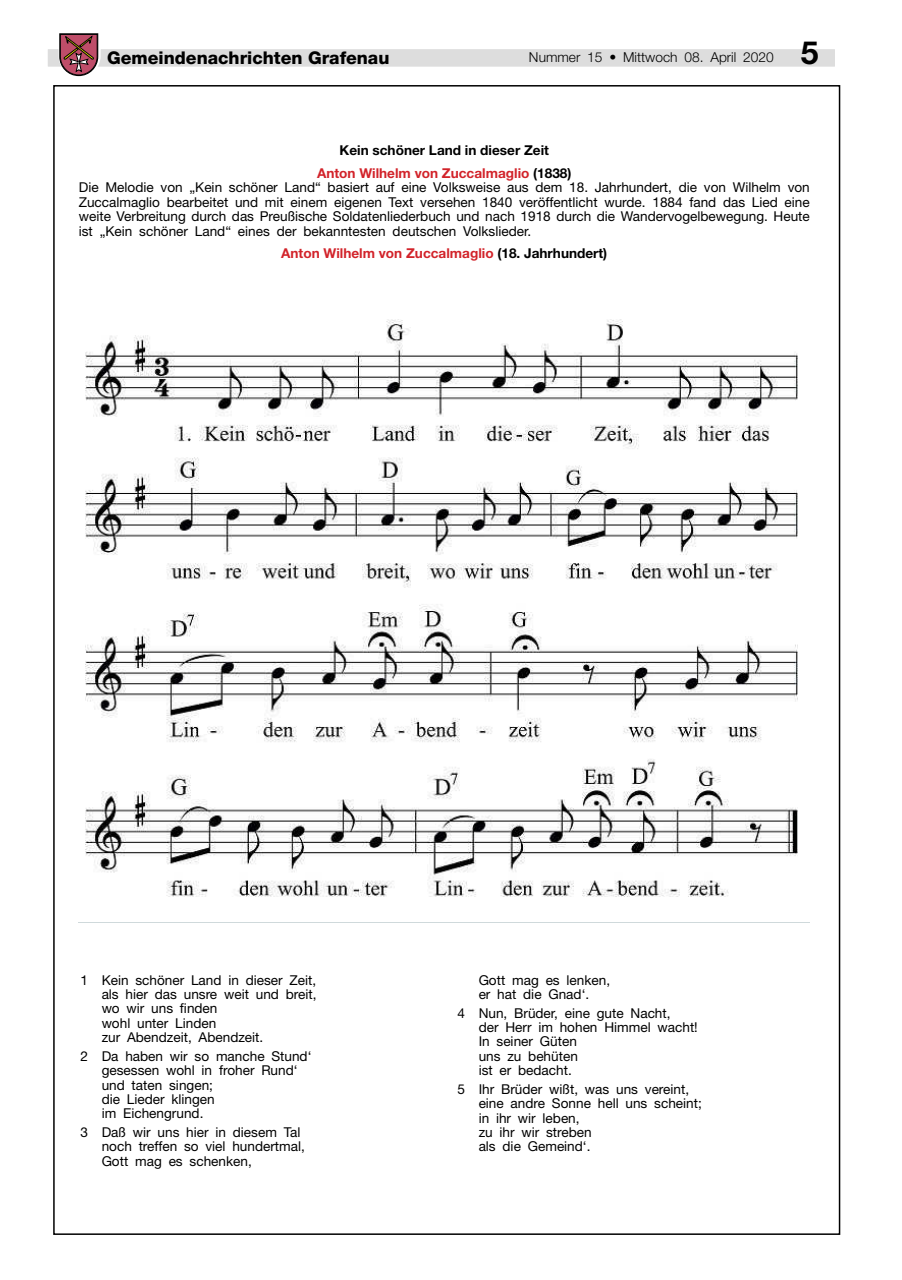
<style>
.page{position:relative;width:902px;height:1280px;background:#fff}
.page>*{position:absolute;margin:0;border:0;box-sizing:border-box;transform-origin:0 0}
.t1{font:700 31.95px "Helvetica Neue";color:#000}
.t2{font:800 17.55px "Helvetica Neue";color:#000}
.t3{font:13.65px/14.4px "Helvetica Neue";color:#000}
.t4{font:700 13.65px/23px "Helvetica Neue";color:#000;text-align:center}
.t5{font:700 13.65px "Helvetica Neue";color:#d2232a}
.t6{font:300 13.65px "Helvetica Neue";color:#000}
.s1{color:#d2232a}
.s2{color:#000}
</style>
<div class="page">
<div style="left:48px;top:50px;width:786px;height:16px;background:#ddd"></div>
<svg style="left:56px;top:33px;width:47px;height:44px"></svg>
<hr style="left:79px;top:922px;width:730px;height:1px;background:#cfd9db">
<img style="left:86px;top:319px;width:711px;height:578px">
<p class="t2" style="left:107px;top:47px;width:284px">Gemeindenachrichten Grafenau</p>
<p class="t6" style="left:529px;top:49px;width:246px">Nummer 15 • Mittwoch 08. April 2020</p>
<h1 class="t1" style="left:800px;top:33px;width:19px">5</h1>
<p class="t4" style="left:317px;top:138px;width:256px">Kein schöner Land in dieser Zeit<br><span class="s1">Anton Wilhelm von Zuccalmaglio</span> (1838)</p>
<p class="t3" style="left:79px;top:180px;width:732px;text-align:justify">Die Melodie von „Kein schöner Land“ basiert auf eine Volksweise aus dem 18. Jahrhundert, die von Wilhelm von Zuccalmaglio bearbeitet und mit einem eigenen Text versehen 1840 veröffentlicht wurde. 1884 fand das Lied eine weite Verbreitung durch das Preußische Soldatenliederbuch und nach 1918 durch die Wandervogelbewegung. Heute ist „Kein schöner Land“ eines der bekanntesten deutschen Volkslieder.</p>
<p class="t5" style="left:281px;top:245px;width:327px">Anton Wilhelm von Zuccalmaglio <span class="s2">(18. Jahrhundert)</span></p>
<p class="t3" style="left:102px;top:972px;width:216px;text-indent:-21px">1 Kein schöner Land in dieser Zeit, als hier das unsre weit und breit, wo wir uns finden<br>wohl unter Linden<br>zur Abendzeit, Abendzeit.</p>
<p class="t3" style="left:102px;top:1048px;width:211px;text-indent:-21px">2 Da haben wir so manche Stund‘ gesessen wohl in froher Rund‘ und taten singen;<br>die Lieder klingen<br>im Eichengrund.</p>
<p class="t3" style="left:102px;top:1125px;width:205px;text-indent:-21px">3 Daß wir uns hier in diesem Tal noch treffen so viel hundertmal,<br>Gott mag es schenken,</p>
<p class="t3" style="left:478px;top:972px;width:133px">Gott mag es lenken, er hat die Gnad‘.</p>
<p class="t3" style="left:478px;top:1005px;width:220px;text-indent:-21px">4 Nun, Brüder, eine gute Nacht,<br>der Herr im hohen Himmel wacht!<br>In seiner Güten<br>uns zu behüten<br>ist er bedacht.</p>
<p class="t3" style="left:478px;top:1081px;width:225px;text-indent:-21px">5 Ihr Brüder wißt, was uns vereint, eine andre Sonne hell uns scheint; in ihr wir leben,<br>zu ihr wir streben<br>als die Gemeind‘.</p>
</div>
